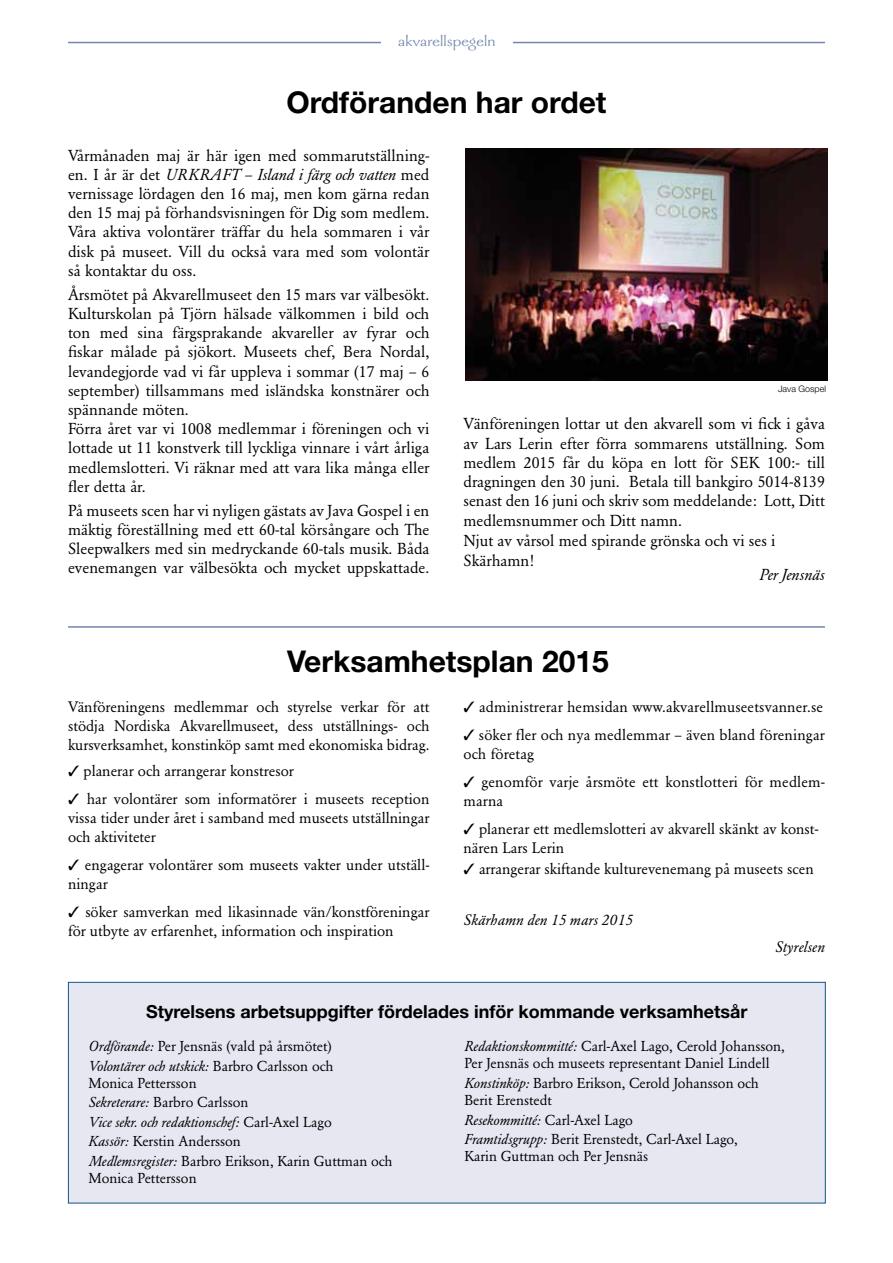
<style>
.page{position:relative;width:893px;height:1263px;background:#fff}
.page>*{position:absolute;margin:0;border:0;box-sizing:border-box;transform-origin:0 0}
.t1{font:700 30px "Helvetica Neue";color:#000}
.t2{font:700 18px "Helvetica Neue";color:#000}
.t3{font:16.5px "Galahad";letter-spacing:.02em;color:#7385af}
.t4{font:15.75px/19.2px "Garamond BE";color:#000;text-align:justify}
.t5{font:italic 15.75px "Garamond BE";color:#000}
.t6{font:15px/19.2px "Garamond BE";color:#000}
.t7{font:italic 15px "Garamond BE";letter-spacing:.01em;color:#000}
.t8{font:14.25px/19.5px "Garamond BE";color:#000}
.t9{font:300 9px "Helvetica Neue";color:#000}
.s1{font-style:italic}
</style>
<div class="page">
<hr style="left:68px;top:42px;width:757px;height:1px;background:#7385af">
<div style="left:381px;top:26px;width:132px;height:29px;background:#fff"></div>
<hr style="left:68px;top:626px;width:757px;height:2px;background:#7385af">
<img style="left:466px;top:149px;width:361px;height:232px">
<div style="left:68px;top:982px;width:758px;height:221px;background:#e6e7f1;border:1px solid #145489"></div>
<p class="t3" style="left:398px;top:33px;width:99px">akvarellspegeln</p>
<h1 class="t1" style="left:286px;top:84px;width:322px">Ordföranden har ordet</h1>
<p class="t4" style="left:68px;top:146px;width:363px">Vårmånaden maj är här igen med sommarutställning&shy;en. I år är det <span class="s1">URKRAFT – Island i färg och vatten</span> med vernissage lördagen den 16 maj, men kom gärna redan den 15 maj på förhandsvisningen för Dig som medlem.<br>Våra aktiva volontärer träffar du hela sommaren i vår disk på museet. Vill du också vara med som volontär så kontaktar du oss.</p>
<p class="t4" style="left:68px;top:285px;width:363px;text-align:left">Årsmötet på Akvarellmuseet den 15 mars var välbesökt.<br>Kulturskolan på Tjörn hälsade välkommen i bild och ton med sina färgsprakande akvareller av fyrar och fiskar målade på sjökort. Museets chef, Bera Nordal, levandegjorde vad vi får uppleva i sommar (17 maj – 6 september) tillsammans med isländska konstnärer och spännande möten.<br>Förra året var vi 1008 medlemmar i föreningen och vi lottade ut 11 konstverk till lyckliga vinnare i vårt årliga medlemslotteri. Vi räknar med att vara lika många eller fler detta år.</p>
<p class="t4" style="left:68px;top:501px;width:363px">På museets scen har vi nyligen gästats av Java Gospel i en mäktig föreställning med ett 60-tal körsångare och The Sleepwalkers med sin medryckande 60-tals musik. Båda evenemangen var välbesökta och mycket uppskattade.</p>
<p class="t9" style="left:778px;top:384px;width:50px">Java Gospel</p>
<p class="t4" style="left:463px;top:415px;width:363px">Vänföreningen lottar ut den akvarell som vi fick i gåva av Lars Lerin efter förra sommarens utställning. Som medlem 2015 får du köpa en lott för SEK 100:- till dragningen den 30 juni. Betala till bankgiro 5014-8139 senast den 16 juni och skriv som meddelande: Lott, Ditt medlemsnummer och Ditt namn.</p>
<p class="t4" style="left:463px;top:531px;width:314px">Njut av vårsol med spirande grönska och vi ses i<br>Skärhamn!</p>
<p class="t5" style="left:759px;top:566px;width:67px">Per Jensnäs</p>
<h1 class="t1" style="left:287px;top:643px;width:323px">Verksamhetsplan 2015</h1>
<p class="t6" style="left:68px;top:697px;width:363px;text-align:justify">Vänföreningens medlemmar och styrelse verkar för att stödja Nordiska Akvarellmuseet, dess utställnings- och kursverksamhet, konstinköp samt med ekonomiska bidrag.</p>
<p class="t6" style="left:68px;top:761px;width:227px">✓ planerar och arrangerar konstresor</p>
<p class="t6" style="left:68px;top:789px;width:363px;text-align:justify">✓ har volontärer som informatörer i museets reception vissa tider under året i samband med museets utställningar och aktiviteter</p>
<p class="t6" style="left:68px;top:855px;width:363px">✓ engagerar volontärer som museets vakter under utställ&shy;ningar</p>
<p class="t6" style="left:68px;top:902px;width:363px">✓ söker samverkan med likasinnade vän/konstföreningar för utbyte av erfarenhet, information och inspiration</p>
<p class="t6" style="left:463px;top:697px;width:361px">✓ administrerar hemsidan www.akvarellmuseetsvanner.se</p>
<p class="t6" style="left:463px;top:725px;width:363px">✓ söker fler och nya medlemmar – även bland föreningar och företag</p>
<p class="t6" style="left:463px;top:772px;width:363px">✓ genomför varje årsmöte ett konstlotteri för medlem&shy;marna</p>
<p class="t6" style="left:463px;top:819px;width:357px">✓ planerar ett medlemslotteri av akvarell skänkt av konst&shy;nären Lars Lerin</p>
<p class="t6" style="left:463px;top:859px;width:352px">✓ arrangerar skiftande kulturevenemang på museets scen</p>
<p class="t7" style="left:463px;top:911px;width:171px">Skärhamn den 15 mars 2015</p>
<p class="t7" style="left:775px;top:938px;width:51px">Styrelsen</p>
<p class="t2" style="left:146px;top:1001px;width:603px">Styrelsens arbetsuppgifter fördelades inför kommande verksamhetsår</p>
<p class="t8" style="left:89px;top:1036px;width:246px"><span class="s1">Ordförande:</span> Per Jensnäs (vald på årsmötet)<br><span class="s1">Volontärer och utskick:</span> Barbro Carlsson och</p>
<p class="t8" style="left:89px;top:1073px;width:305px">Monica Pettersson<br><span class="s1">Sekreterare:</span> Barbro Carlsson<br><span class="s1">Vice sekr. och redaktionschef:</span> Carl-Axel Lago<br><span class="s1">Kassör:</span> Kerstin Andersson<br><span class="s1">Medlemsregister:</span> Barbro Erikson, Karin Guttman och</p>
<p class="t8" style="left:89px;top:1168px;width:110px">Monica Pettersson</p>
<p class="t8" style="left:464px;top:1038px;width:322px;line-height:17.2px"><span class="s1">Redaktionskommitté:</span> Carl-Axel Lago, Cerold Johansson,<br>Per Jensnäs och museets representant Daniel Lindell</p>
<p class="t8" style="left:464px;top:1074px;width:296px;line-height:17.2px"><span class="s1">Konstinköp:</span> Barbro Erikson, Cerold Johansson och<br>Berit Erenstedt</p>
<p class="t8" style="left:464px;top:1110px;width:275px"><span class="s1">Resekommitté:</span> Carl-Axel Lago<br><span class="s1">Framtidsgrupp:</span> Berit Erenstedt, Carl-Axel Lago,</p>
<p class="t8" style="left:464px;top:1147px;width:185px">Karin Guttman och Per Jensnäs</p>
</div>
